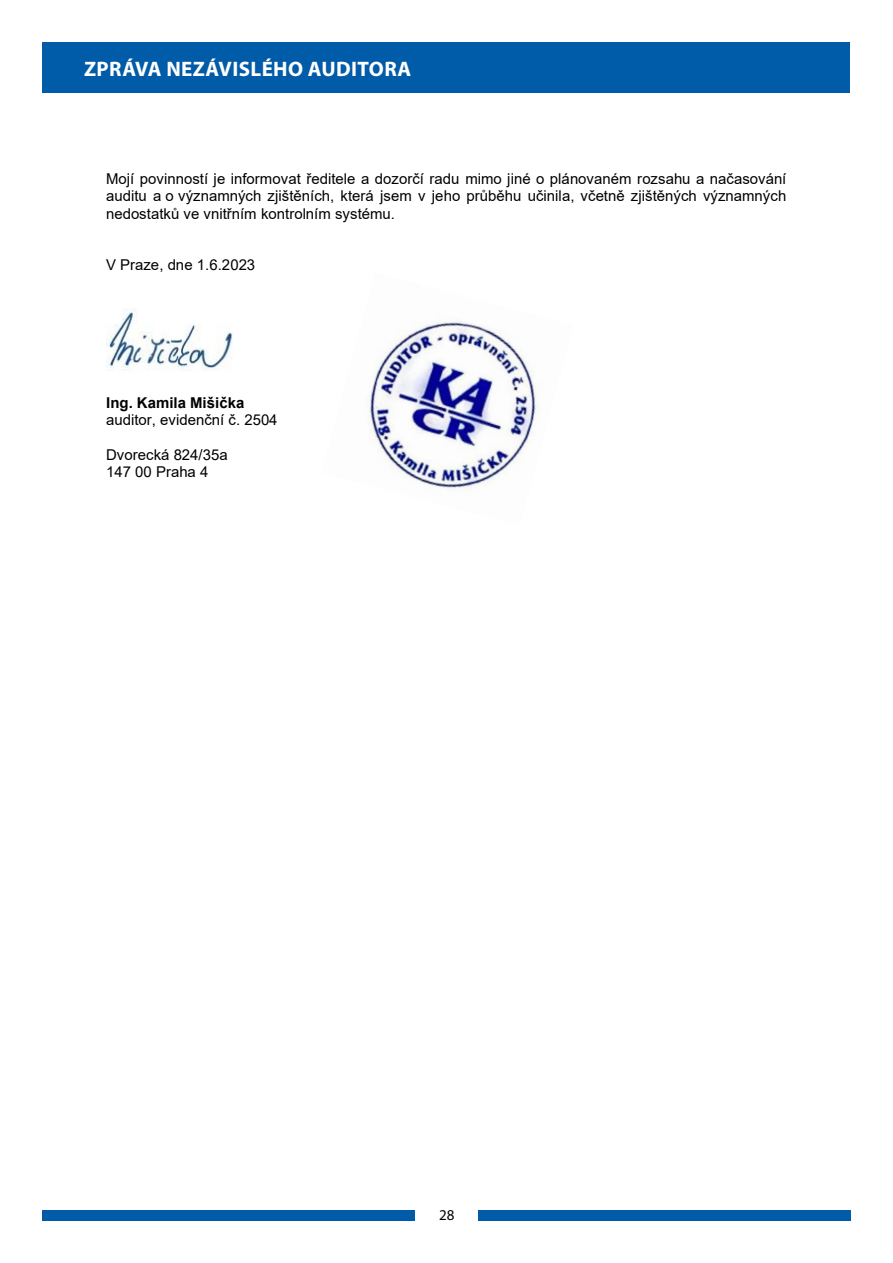
<style>
.page{position:relative;width:893px;height:1263px;background:#fff}
.page>*{position:absolute;margin:0;border:0;box-sizing:border-box;transform-origin:0 0}
.t1{font:700 21px "Myriad Pro";letter-spacing:.02em;color:#fff}
.t2{font:15px/17.2px "Arial";color:#000;text-align:justify}
.t3{font:700 15px "Arial";color:#000}
.t4{font:15px "Myriad Pro";color:#000}
</style>
<div class="page">
<div style="left:43px;top:43px;width:807px;height:50px;background:#005ba8"></div>
<div style="left:43px;top:1210px;width:372px;height:10px;background:#005ba8"></div>
<div style="left:478px;top:1210px;width:372px;height:10px;background:#005ba8"></div>
<img style="left:369px;top:319px;width:168px;height:171px">
<img style="left:106px;top:308px;width:127px;height:63px">
<h1 class="t1" style="left:84px;top:55px;width:329px">ZPRÁVA NEZÁVISLÉHO AUDITORA</h1>
<p class="t2" style="left:106px;top:170px;width:682px">Mojí povinností je informovat ředitele a dozorčí radu mimo jiné o plánovaném rozsahu a načasování auditu a o významných zjištěních, která jsem v jeho průběhu učinila, včetně zjištěných významných nedostatků ve vnitřním kontrolním systému.</p>
<p class="t2" style="left:106px;top:256px;width:151px">V Praze, dne 1.6.2023</p>
<p class="t3" style="left:106px;top:392px;width:140px">Ing. Kamila Mišička</p>
<p class="t2" style="left:106px;top:411px;width:173px">auditor, evidenční č. 2504</p>
<p class="t2" style="left:106px;top:446px;width:123px">Dvorecká 824/35a<br>147 00 Praha 4</p>
<p class="t4" style="left:439px;top:1206px;width:17px">28</p>
</div>
